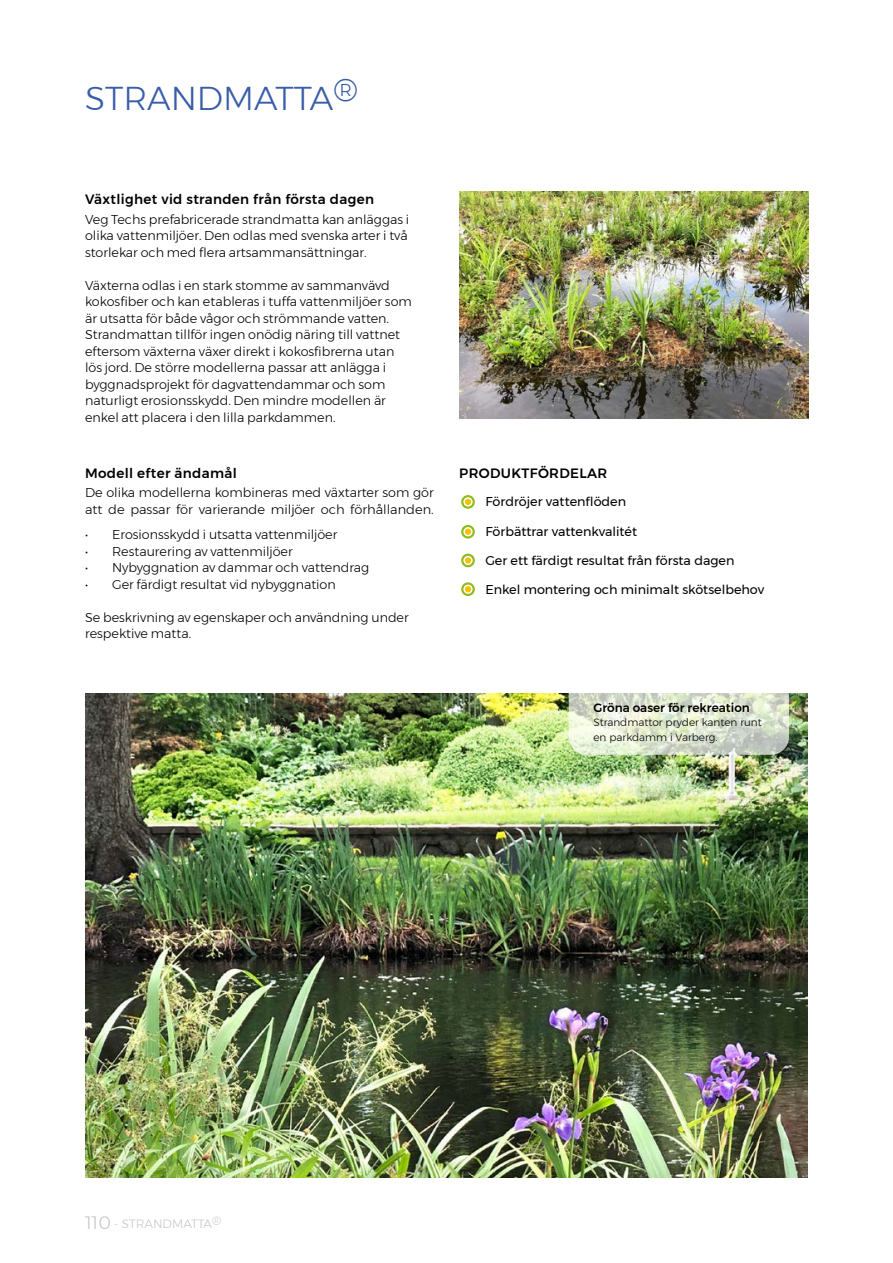
<style>
.page{position:relative;width:893px;height:1263px;background:#fff}
.page>*{position:absolute;margin:0;border:0;box-sizing:border-box;transform-origin:0 0}
.t1{font:300 33px "Montserrat";color:#395da8}
.t2{font:500 13.5px "Montserrat";letter-spacing:.025em;color:#000}
.t3{font:300 12.75px/16.5px "Montserrat";color:#000}
.t4{font:12.75px "Montserrat";color:#000}
.t5{font:500 12px "Montserrat";color:#000}
.t6{font:300 12px "Montserrat";color:#c4c9c7}
.t7{font:300 10.5px/14.5px "Montserrat";color:#000}
.s1{font-size:18px}
</style>
<div class="page">
<img style="left:85px;top:693px;width:723px;height:485px">
<svg style="left:569px;top:693px;width:220px;height:62px;background:#dae2ce"></svg>
<img style="left:459px;top:191px;width:349px;height:228px">
<svg style="left:461px;top:525px;width:14px;height:14px"></svg>
<svg style="left:463px;top:527px;width:10px;height:9px"></svg>
<div style="left:465px;top:528px;width:6px;height:7px;background:#f2c400;border-radius:50%"></div>
<svg style="left:461px;top:495px;width:14px;height:14px"></svg>
<svg style="left:463px;top:497px;width:10px;height:9px"></svg>
<svg style="left:465px;top:499px;width:6px;height:6px"></svg>
<svg style="left:461px;top:582px;width:14px;height:14px"></svg>
<svg style="left:463px;top:585px;width:10px;height:9px"></svg>
<svg style="left:465px;top:586px;width:6px;height:6px"></svg>
<svg style="left:461px;top:554px;width:14px;height:13px"></svg>
<svg style="left:463px;top:556px;width:10px;height:9px"></svg>
<div style="left:465px;top:557px;width:6px;height:7px;background:#f2c400;border-radius:50%"></div>
<h1 class="t1" style="left:85px;top:73px;width:275px">STRANDMATTA®</h1>
<p class="t2" style="left:85px;top:189px;width:290px">Växtlighet vid stranden från första dagen</p>
<p class="t3" style="left:85px;top:211px;width:326px">Veg Techs prefabricerade strandmatta kan anläggas i olika vattenmiljöer. Den odlas med svenska arter i två storlekar och med flera artsammansättningar.</p>
<p class="t3" style="left:85px;top:277px;width:328px">Växterna odlas i en stark stomme av sammanvävd kokosfiber och kan etableras i tuffa vattenmiljöer som är utsatta för både vågor och strömmande vatten.<br>Strandmattan tillför ingen onödig näring till vattnet eftersom växterna växer direkt i kokosfibrerna utan lös jord. De större modellerna passar att anlägga i byggnadsprojekt för dagvattendammar och som naturligt erosionsskydd. Den mindre modellen är enkel att placera i den lilla parkdammen.</p>
<p class="t2" style="left:85px;top:462px;width:153px">Modell efter ändamål</p>
<p class="t3" style="left:85px;top:484px;width:350px">De olika modellerna kombineras med växtarter som gör att de passar för varierande miljöer och förhållanden.</p>
<p class="t3" style="left:85px;top:526px;width:254px">• Erosionsskydd i utsatta vattenmiljöer</p>
<p class="t3" style="left:85px;top:543px;width:209px">• Restaurering av vattenmiljöer</p>
<p class="t3" style="left:85px;top:559px;width:286px">• Nybyggnation av dammar och vattendrag</p>
<p class="t3" style="left:85px;top:576px;width:252px">• Ger färdigt resultat vid nybyggnation</p>
<p class="t3" style="left:85px;top:609px;width:325px">Se beskrivning av egenskaper och användning under respektive matta.</p>
<p class="t2" style="left:459px;top:462px;width:150px">PRODUKTFÖRDELAR</p>
<p class="t4" style="left:485px;top:492px;width:142px">Fördröjer vattenflöden</p>
<p class="t4" style="left:485px;top:521px;width:153px">Förbättrar vattenkvalitét</p>
<p class="t4" style="left:485px;top:550px;width:251px">Ger ett färdigt resultat från första dagen</p>
<p class="t4" style="left:485px;top:580px;width:280px">Enkel montering och minimalt skötselbehov</p>
<p class="t5" style="left:593px;top:698px;width:158px">Gröna oaser för rekreation</p>
<p class="t7" style="left:593px;top:715px;width:170px">Strandmattor pryder kanten runt en parkdamm i Varberg.</p>
<p class="t6" style="left:85px;top:1214px;width:138px"><span class="s1">110</span> - STRANDMATTA®</p>
</div>
